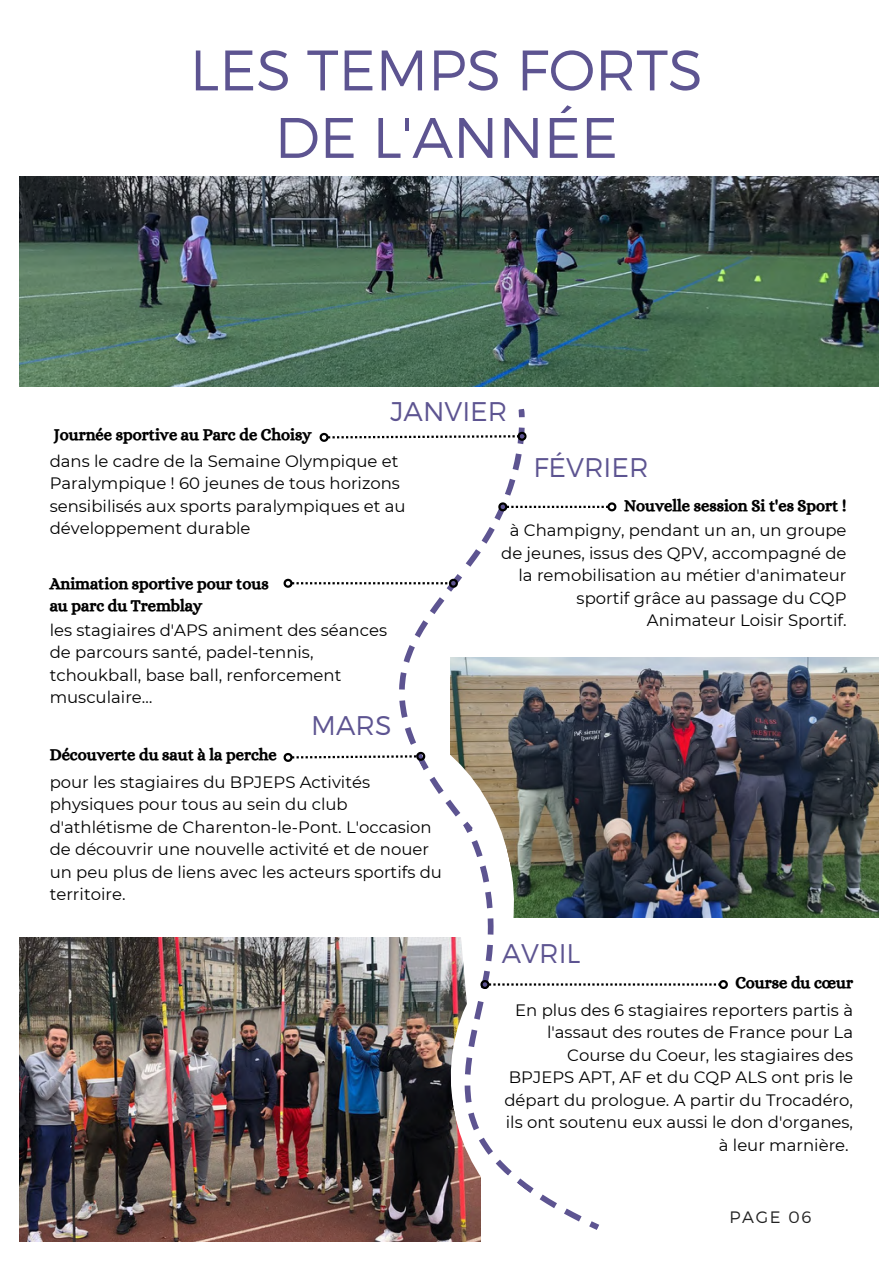
<style>
.page{position:relative;width:893px;height:1264px;background:#fff}
.page>*{position:absolute;margin:0;border:0;box-sizing:border-box;transform-origin:0 0}
.t1{font:300 57px "Montserrat";color:#5d5491}
.t2{font:300 27px "Montserrat";color:#5d5491}
.t3{font:16.5px/22.5px "Montserrat";color:#000}
.t4{font:16.5px "CA Generated";color:#000}
.t5{font:300 16.5px "Montserrat";letter-spacing:.1em;color:#222}
</style>
<div class="page">
<img style="left:681px;top:657px;width:197px;height:260px">
<img style="left:20px;top:937px;width:418px;height:304px">
<svg style="left:438px;top:1231px;width:43px;height:11px"></svg>
<svg style="left:448px;top:408px;width:233px;height:414px"></svg>
<img style="left:317px;top:822px;width:428px;height:409px">
<img style="left:20px;top:177px;width:858px;height:209px">
<svg style="left:319px;top:425px;width:299px;height:120px"></svg>
<svg style="left:283px;top:577px;width:176px;height:12px"></svg>
<svg style="left:283px;top:596px;width:249px;height:224px"></svg>
<img style="left:419px;top:838px;width:310px;height:170px">
<p class="t1" style="left:190px;top:33px;width:514px">LES TEMPS FORTS</p>
<p class="t1" style="left:275px;top:100px;width:344px">DE L'ANNÉE</p>
<p class="t4" style="left:54px;top:425px;width:259px">Journée sportive au Parc de Choisy</p>
<p class="t2" style="left:390px;top:393px;width:118px">JANVIER</p>
<p class="t3" style="left:50px;top:449px;width:357px">dans le cadre de la Semaine Olympique et Paralympique ! 60 jeunes de tous horizons sensibilisés aux sports paralympiques et au développement durable</p>
<p class="t4" style="left:50px;top:573px;width:220px">Animation sportive pour tous</p>
<p class="t4" style="left:50px;top:596px;width:154px">au parc du Tremblay</p>
<p class="t3" style="left:50px;top:618px;width:339px">les stagiaires d'APS animent des séances de parcours santé, padel-tennis, tchoukball, base ball, renforcement musculaire…</p>
<p class="t2" style="left:311px;top:707px;width:82px">MARS</p>
<p class="t4" style="left:50px;top:744px;width:229px">Découverte du saut à la perche</p>
<p class="t3" style="left:50px;top:770px;width:394px">pour les stagiaires du BPJEPS Activités physiques pour tous au sein du club d'athlétisme de Charenton-le-Pont. L'occasion de découvrir une nouvelle activité et de nouer un peu plus de liens avec les acteurs sportifs du territoire.</p>
<p class="t2" style="left:533px;top:450px;width:117px">FÉVRIER</p>
<p class="t4" style="left:624px;top:496px;width:224px">Nouvelle session Si t'es Sport !</p>
<p class="t3" style="left:501px;top:519px;width:347px;text-align:right">à Champigny, pendant un an, un groupe de jeunes, issus des QPV, accompagné de la remobilisation au métier d'animateur sportif grâce au passage du CQP Animateur Loisir Sportif.</p>
<p class="t2" style="left:502px;top:936px;width:80px">AVRIL</p>
<p class="t4" style="left:735px;top:973px;width:119px">Course du cœur</p>
<p class="t3" style="left:504px;top:998px;width:350px;text-align:right">En plus des 6 stagiaires reporters partis à l'assaut des routes de France pour La Course du Coeur, les stagiaires des BPJEPS APT, AF et du CQP ALS ont pris le départ du prologue. A partir du Trocadéro, ils ont soutenu eux aussi le don d'organes, à leur marnière.</p>
<p class="t5" style="left:729px;top:1205px;width:83px">PAGE 06</p>
</div>
